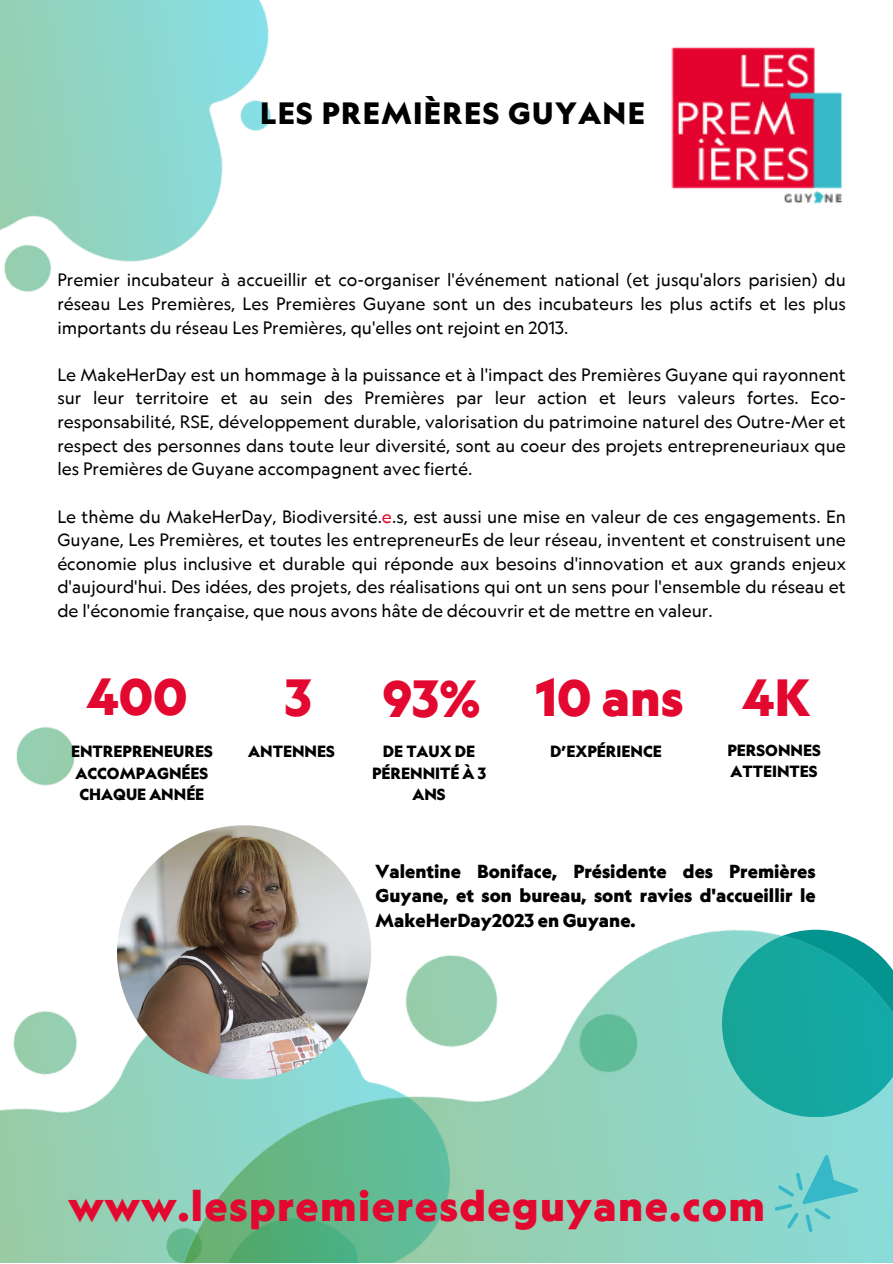
<style>
.page{position:relative;width:893px;height:1264px;background:#fff}
.page>*{position:absolute;margin:0;border:0;box-sizing:border-box;transform-origin:0 0}
.t1{font:900 49.8px "Geograph";color:#e3082f}
.t2{font:900 40.8px "Geograph";letter-spacing:.035em;color:#e3082f}
.t3{font:900 29.4px "Geograph";letter-spacing:.05em;color:#000}
.t4{font:900 18px/24.8px "Geograph";color:#000;text-align:justify}
.t5{font:17.1px/23.5px "Geograph";color:#000;text-align:justify}
.t6{font:900 15.45px/21.6px "Geograph";color:#000}
.s1{color:#e3062e}
</style>
<div class="page">
<img style="left:0;top:0;width:271px;height:292px">
<img style="left:0;top:1011px;width:105px;height:251px">
<div style="left:44px;top:1173px;width:61px;height:89px;background:#96ceaf"></div>
<img style="left:16px;top:726px;width:59px;height:60px">
<img style="left:105px;top:929px;width:787px;height:333px">
<svg style="left:774px;top:1149px;width:84px;height:83px;background:#79d2cf"></svg>
<img style="left:671px;top:47px;width:172px;height:157px">
<img style="left:117px;top:825px;width:254px;height:254px">
<p class="t3" style="left:260px;top:94px;width:386px">LES PREMIÈRES GUYANE</p>
<p class="t5" style="left:57px;top:268px;width:790px">Premier incubateur à accueillir et co-organiser l'événement national (et jusqu'alors parisien) du réseau Les Premières, Les Premières Guyane sont un des incubateurs les plus actifs et les plus importants du réseau Les Premières, qu'elles ont rejoint en 2013.</p>
<p class="t5" style="left:57px;top:362px;width:790px">Le MakeHerDay est un hommage à la puissance et à l'impact des Premières Guyane qui rayonnent sur leur territoire et au sein des Premières par leur action et leurs valeurs fortes. Eco&shy;responsabilité, RSE, développement durable, valorisation du patrimoine naturel des Outre-Mer et respect des personnes dans toute leur diversité, sont au coeur des projets entrepreneuriaux que les Premières de Guyane accompagnent avec fierté.</p>
<p class="t5" style="left:57px;top:504px;width:790px">Le thème du MakeHerDay, Biodiversité.<span class="s1">e</span>.s, est aussi une mise en valeur de ces engagements. En Guyane, Les Premières, et toutes les entrepreneurEs de leur réseau, inventent et construisent une économie plus inclusive et durable qui réponde aux besoins d'innovation et aux grands enjeux d'aujourd'hui. Des idées, des projets, des réalisations qui ont un sens pour l'ensemble du réseau et de l'économie française, que nous avons hâte de découvrir et de mettre en valeur.</p>
<p class="t1" style="left:86px;top:664px;width:103px">400</p>
<p class="t1" style="left:382px;top:665px;width:100px">93%</p>
<p class="t1" style="left:536px;top:664px;width:149px">10 ans</p>
<p class="t1" style="left:741px;top:664px;width:70px">4K</p>
<p class="t6" style="left:71px;top:740px;width:143px">ENTREPRENEURES<br>ACCOMPAGNÉES<br>CHAQUE ANNÉE</p>
<p class="t6" style="left:372px;top:740px;width:115px;text-align:center">DE TAUX DE<br>PÉRENNITÉ À 3<br>ANS</p>
<p class="t6" style="left:550px;top:740px;width:113px">D’EXPÉRIENCE</p>
<p class="t6" style="left:727px;top:739px;width:95px">PERSONNES<br>ATTEINTES</p>
<p class="t1" style="left:285px;top:664px;width:28px">3</p>
<p class="t6" style="left:248px;top:740px;width:88px">ANTENNES</p>
<p class="t4" style="left:375px;top:858px;width:441px">Valentine Boniface, Présidente des Premières Guyane, et son bureau, sont ravies d'accueillir le MakeHerDay2023 en Guyane.</p>
<p class="t2" style="left:68px;top:1178px;width:698px">www.lespremieresdeguyane.com</p>
</div>
